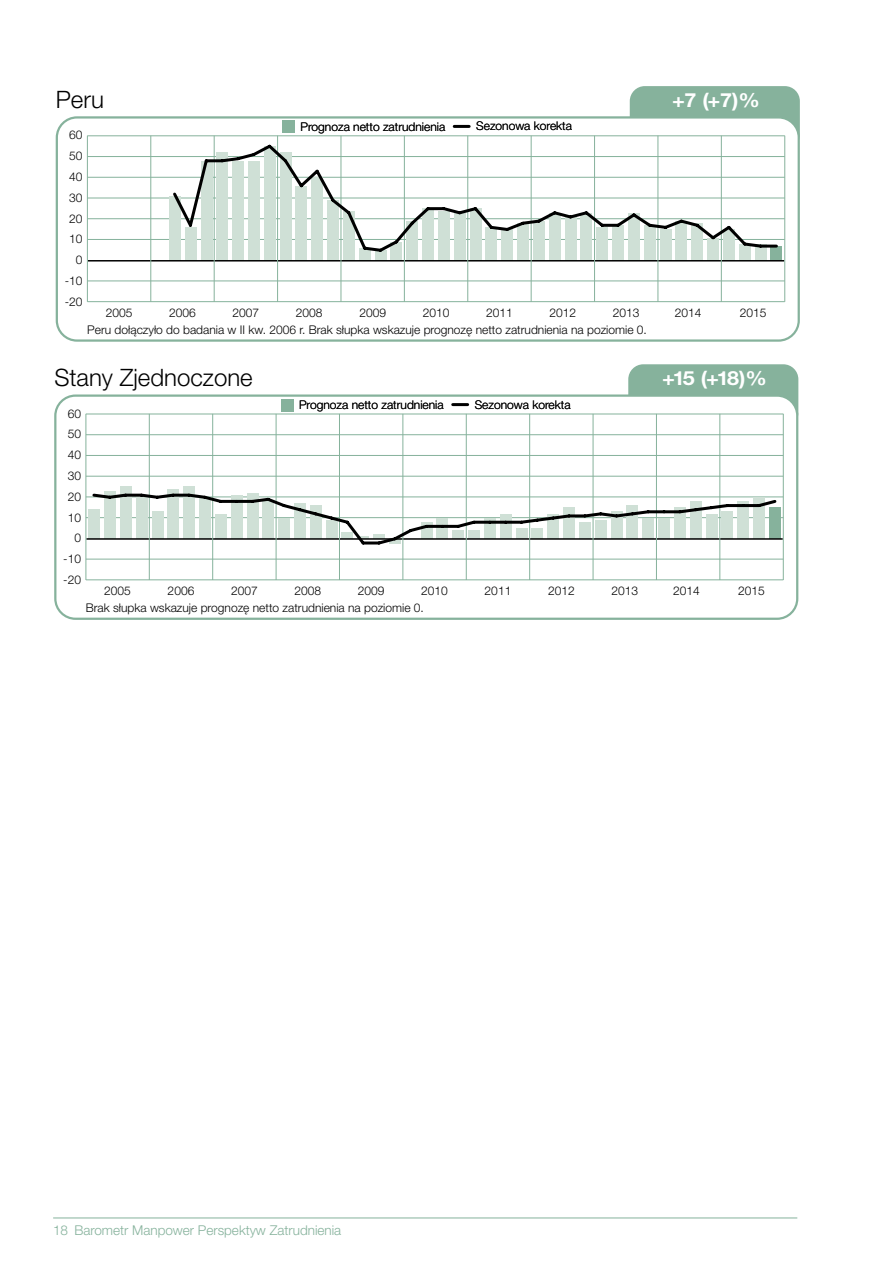
<style>
.page{position:relative;width:893px;height:1263px;background:#fff}
.page>*{position:absolute;margin:0;border:0;box-sizing:border-box;transform-origin:0 0}
.t1{font:300 24px "Helvetica Neue LT Std";color:#000}
.t2{font:700 19.5px "Helvetica Neue LT Std";color:#fff;scale:1.1 1}
.t3{font:300 13.5px "Helvetica Neue LT Pro";color:#86b29c}
.t4{font:300 12px "Helvetica Neue LT Pro";color:#000}
.t5{font:300 12px "Helvetica Neue LT Std";color:#000}
</style>
<div class="page">
<hr style="left:53px;top:1217px;width:744px;height:1px;background:#86b29c">
<div style="left:628px;top:364px;width:170px;height:64px;background:#86b29c;border-radius:15px"></div>
<svg style="left:54px;top:394px;width:744px;height:226px"></svg>
<hr style="left:86px;top:580px;width:697px;height:1px;background:#86b29c">
<hr style="left:86px;top:559px;width:697px;height:1px;background:#86b29c">
<hr style="left:86px;top:517px;width:697px;height:1px;background:#86b29c">
<hr style="left:86px;top:497px;width:697px;height:1px;background:#86b29c">
<hr style="left:86px;top:476px;width:697px;height:1px;background:#86b29c">
<hr style="left:86px;top:455px;width:697px;height:1px;background:#86b29c">
<hr style="left:86px;top:434px;width:697px;height:1px;background:#86b29c">
<hr style="left:86px;top:414px;width:697px;height:1px;background:#86b29c">
<hr style="left:453px;top:403px;width:15px;height:3px;background:#000">
<div style="left:281px;top:399px;width:12px;height:12px;background:#86b29c"></div>
<div style="left:89px;top:510px;width:11px;height:29px;background:#cfe0d6"></div>
<div style="left:104px;top:491px;width:12px;height:48px;background:#cfe0d6"></div>
<div style="left:120px;top:487px;width:12px;height:52px;background:#cfe0d6"></div>
<div style="left:168px;top:489px;width:11px;height:50px;background:#cfe0d6"></div>
<div style="left:183px;top:487px;width:12px;height:52px;background:#cfe0d6"></div>
<div style="left:769px;top:508px;width:12px;height:31px;background:#86b29c"></div>
<hr style="left:86px;top:538px;width:697px;height:2px;background:#000">
<hr style="left:86px;top:414px;width:1px;height:166px;background:#86b29c">
<hr style="left:149px;top:414px;width:1px;height:166px;background:#86b29c">
<hr style="left:212px;top:414px;width:1px;height:166px;background:#86b29c">
<hr style="left:276px;top:414px;width:1px;height:166px;background:#86b29c">
<hr style="left:339px;top:414px;width:1px;height:166px;background:#86b29c">
<hr style="left:403px;top:414px;width:1px;height:166px;background:#86b29c">
<hr style="left:466px;top:414px;width:1px;height:166px;background:#86b29c">
<hr style="left:529px;top:414px;width:1px;height:166px;background:#86b29c">
<hr style="left:593px;top:414px;width:1px;height:166px;background:#86b29c">
<hr style="left:656px;top:414px;width:1px;height:166px;background:#86b29c">
<hr style="left:720px;top:414px;width:1px;height:166px;background:#86b29c">
<hr style="left:783px;top:414px;width:1px;height:166px;background:#86b29c">
<svg style="left:91px;top:492px;width:688px;height:55px"></svg>
<div style="left:630px;top:86px;width:170px;height:64px;background:#86b29c;border-radius:15px"></div>
<svg style="left:56px;top:116px;width:744px;height:226px"></svg>
<hr style="left:87px;top:301px;width:698px;height:1px;background:#86b29c">
<hr style="left:87px;top:281px;width:698px;height:1px;background:#86b29c">
<hr style="left:87px;top:239px;width:698px;height:1px;background:#86b29c">
<hr style="left:87px;top:218px;width:698px;height:1px;background:#86b29c">
<hr style="left:87px;top:198px;width:698px;height:1px;background:#86b29c">
<hr style="left:87px;top:177px;width:698px;height:1px;background:#86b29c">
<hr style="left:87px;top:156px;width:698px;height:1px;background:#86b29c">
<hr style="left:87px;top:136px;width:698px;height:1px;background:#86b29c">
<hr style="left:454px;top:125px;width:15px;height:3px;background:#000">
<div style="left:282px;top:120px;width:13px;height:13px;background:#86b29c"></div>
<div style="left:169px;top:196px;width:12px;height:65px;background:#cfe0d6"></div>
<div style="left:185px;top:227px;width:11px;height:34px;background:#cfe0d6"></div>
<div style="left:201px;top:161px;width:11px;height:100px;background:#cfe0d6"></div>
<div style="left:217px;top:153px;width:11px;height:108px;background:#cfe0d6"></div>
<div style="left:232px;top:161px;width:12px;height:99px;background:#cfe0d6"></div>
<div style="left:248px;top:161px;width:12px;height:100px;background:#cfe0d6"></div>
<div style="left:264px;top:146px;width:12px;height:115px;background:#cfe0d6"></div>
<div style="left:280px;top:153px;width:11px;height:108px;background:#cfe0d6"></div>
<div style="left:296px;top:186px;width:11px;height:75px;background:#cfe0d6"></div>
<div style="left:312px;top:178px;width:11px;height:83px;background:#cfe0d6"></div>
<div style="left:327px;top:200px;width:12px;height:61px;background:#cfe0d6"></div>
<div style="left:343px;top:211px;width:12px;height:50px;background:#cfe0d6"></div>
<div style="left:359px;top:248px;width:11px;height:13px;background:#cfe0d6"></div>
<div style="left:375px;top:250px;width:11px;height:11px;background:#cfe0d6"></div>
<div style="left:391px;top:242px;width:11px;height:19px;background:#cfe0d6"></div>
<div style="left:407px;top:221px;width:11px;height:40px;background:#cfe0d6"></div>
<div style="left:422px;top:209px;width:12px;height:52px;background:#cfe0d6"></div>
<div style="left:438px;top:211px;width:12px;height:50px;background:#cfe0d6"></div>
<div style="left:454px;top:213px;width:11px;height:48px;background:#cfe0d6"></div>
<div style="left:470px;top:209px;width:11px;height:52px;background:#cfe0d6"></div>
<div style="left:486px;top:227px;width:11px;height:34px;background:#cfe0d6"></div>
<div style="left:502px;top:230px;width:11px;height:31px;background:#cfe0d6"></div>
<div style="left:517px;top:223px;width:12px;height:38px;background:#cfe0d6"></div>
<div style="left:533px;top:221px;width:12px;height:40px;background:#cfe0d6"></div>
<div style="left:549px;top:213px;width:11px;height:48px;background:#cfe0d6"></div>
<div style="left:565px;top:217px;width:11px;height:44px;background:#cfe0d6"></div>
<div style="left:581px;top:213px;width:11px;height:48px;background:#cfe0d6"></div>
<div style="left:597px;top:227px;width:11px;height:34px;background:#cfe0d6"></div>
<div style="left:612px;top:225px;width:12px;height:36px;background:#cfe0d6"></div>
<div style="left:628px;top:213px;width:12px;height:48px;background:#cfe0d6"></div>
<div style="left:644px;top:225px;width:11px;height:36px;background:#cfe0d6"></div>
<div style="left:660px;top:230px;width:11px;height:31px;background:#cfe0d6"></div>
<div style="left:676px;top:221px;width:11px;height:40px;background:#cfe0d6"></div>
<div style="left:691px;top:223px;width:12px;height:38px;background:#cfe0d6"></div>
<div style="left:707px;top:238px;width:12px;height:23px;background:#cfe0d6"></div>
<div style="left:723px;top:230px;width:12px;height:31px;background:#cfe0d6"></div>
<div style="left:739px;top:244px;width:11px;height:17px;background:#cfe0d6"></div>
<div style="left:755px;top:244px;width:11px;height:17px;background:#cfe0d6"></div>
<div style="left:771px;top:246px;width:11px;height:15px;background:#86b29c"></div>
<hr style="left:88px;top:260px;width:696px;height:2px;background:#000">
<hr style="left:87px;top:136px;width:1px;height:166px;background:#86b29c">
<hr style="left:151px;top:136px;width:1px;height:166px;background:#86b29c">
<hr style="left:214px;top:136px;width:1px;height:166px;background:#86b29c">
<hr style="left:277px;top:136px;width:1px;height:166px;background:#86b29c">
<hr style="left:341px;top:136px;width:1px;height:166px;background:#86b29c">
<hr style="left:404px;top:136px;width:1px;height:166px;background:#86b29c">
<hr style="left:467px;top:136px;width:1px;height:166px;background:#86b29c">
<hr style="left:531px;top:136px;width:1px;height:166px;background:#86b29c">
<hr style="left:594px;top:136px;width:1px;height:166px;background:#86b29c">
<hr style="left:658px;top:136px;width:1px;height:166px;background:#86b29c">
<hr style="left:721px;top:136px;width:1px;height:166px;background:#86b29c">
<hr style="left:784px;top:136px;width:1px;height:166px;background:#86b29c">
<svg style="left:171px;top:142px;width:608px;height:112px"></svg>
<h1 class="t1" style="left:56px;top:85px;width:50px">Peru</h1>
<h2 class="t2" style="left:672px;top:88px;width:81px">+7 (+7)%</h2>
<p class="t5" style="left:69px;top:128px;width:15px">60</p>
<p class="t5" style="left:69px;top:149px;width:15px">50</p>
<p class="t5" style="left:69px;top:169px;width:15px">40</p>
<p class="t5" style="left:69px;top:190px;width:15px">30</p>
<p class="t5" style="left:69px;top:211px;width:15px">20</p>
<p class="t5" style="left:69px;top:232px;width:15px">10</p>
<p class="t5" style="left:76px;top:253px;width:8px">0</p>
<p class="t5" style="left:65px;top:273px;width:19px">-10</p>
<p class="t5" style="left:65px;top:294px;width:19px">-20</p>
<p class="t4" style="left:300px;top:119px;width:146px">Prognoza netto zatrudnienia</p>
<p class="t4" style="left:476px;top:119px;width:97px">Sezonowa korekta</p>
<p class="t5" style="left:106px;top:305px;width:28px">2005</p>
<p class="t5" style="left:169px;top:305px;width:28px">2006</p>
<p class="t5" style="left:233px;top:305px;width:28px">2007</p>
<p class="t5" style="left:296px;top:305px;width:28px">2008</p>
<p class="t5" style="left:359px;top:305px;width:28px">2009</p>
<p class="t5" style="left:423px;top:305px;width:28px">2010</p>
<p class="t5" style="left:486px;top:305px;width:28px">2011</p>
<p class="t5" style="left:549px;top:305px;width:28px">2012</p>
<p class="t5" style="left:613px;top:305px;width:28px">2013</p>
<p class="t5" style="left:675px;top:305px;width:28px">2014</p>
<p class="t5" style="left:740px;top:305px;width:28px">2015</p>
<p class="t4" style="left:87px;top:322px;width:561px">Peru dołączyło do badania w II kw. 2006 r. Brak słupka wskazuje prognozę netto zatrudnienia na poziomie 0.</p>
<h1 class="t1" style="left:54px;top:363px;width:200px">Stany Zjednoczone</h1>
<h2 class="t2" style="left:662px;top:366px;width:97px">+15 (+18)%</h2>
<p class="t5" style="left:68px;top:406px;width:15px">60</p>
<p class="t5" style="left:68px;top:427px;width:15px">50</p>
<p class="t5" style="left:68px;top:448px;width:15px">40</p>
<p class="t5" style="left:68px;top:468px;width:15px">30</p>
<p class="t5" style="left:68px;top:489px;width:15px">20</p>
<p class="t5" style="left:68px;top:510px;width:15px">10</p>
<p class="t5" style="left:74px;top:531px;width:8px">0</p>
<p class="t5" style="left:63px;top:552px;width:19px">-10</p>
<p class="t5" style="left:63px;top:572px;width:19px">-20</p>
<p class="t4" style="left:299px;top:397px;width:146px">Prognoza netto zatrudnienia</p>
<p class="t4" style="left:475px;top:397px;width:97px">Sezonowa korekta</p>
<p class="t5" style="left:104px;top:584px;width:28px">2005</p>
<p class="t5" style="left:168px;top:584px;width:28px">2006</p>
<p class="t5" style="left:231px;top:584px;width:28px">2007</p>
<p class="t5" style="left:294px;top:584px;width:28px">2008</p>
<p class="t5" style="left:358px;top:584px;width:28px">2009</p>
<p class="t5" style="left:421px;top:584px;width:28px">2010</p>
<p class="t5" style="left:485px;top:584px;width:28px">2011</p>
<p class="t5" style="left:548px;top:584px;width:28px">2012</p>
<p class="t5" style="left:611px;top:584px;width:28px">2013</p>
<p class="t5" style="left:673px;top:584px;width:28px">2014</p>
<p class="t5" style="left:738px;top:584px;width:28px">2015</p>
<p class="t4" style="left:86px;top:600px;width:340px">Brak słupka wskazuje prognozę netto zatrudnienia na poziomie 0.</p>
<p class="t3" style="left:53px;top:1222px;width:290px">18 Barometr Manpower Perspektyw Zatrudnienia</p>
</div>
